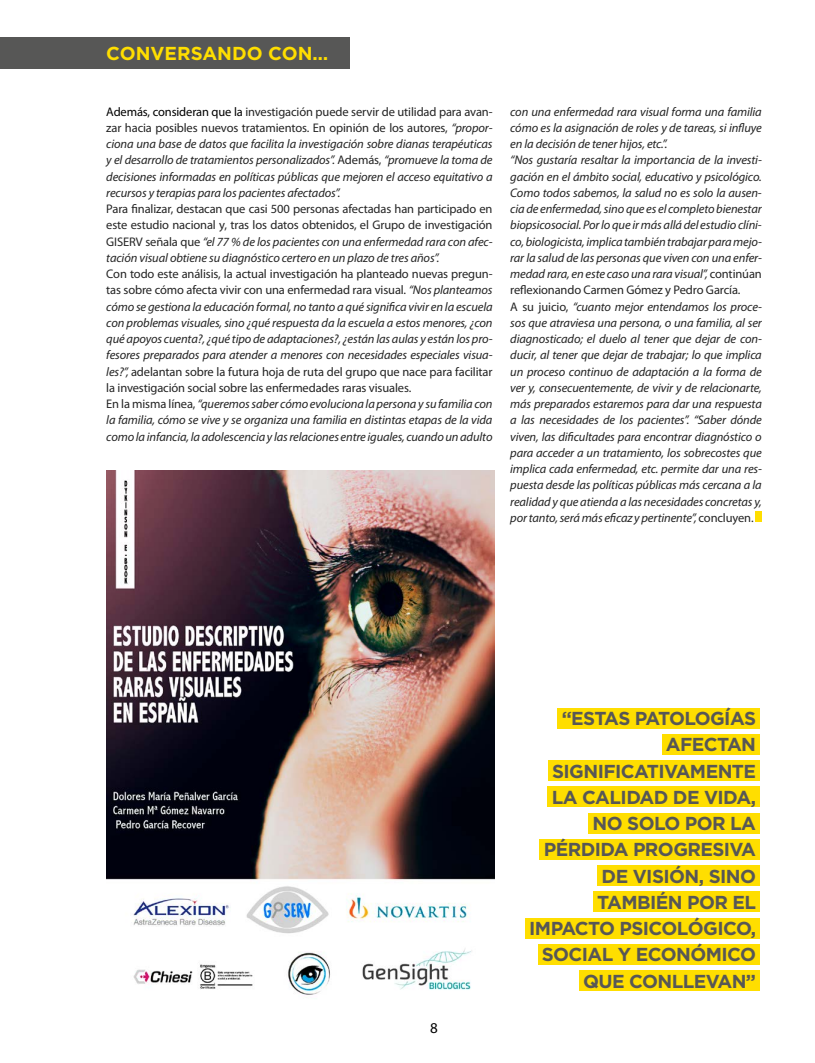
<style>
.page{position:relative;width:815px;height:1063px;background:#fff}
.page>*{position:absolute;margin:0;border:0;box-sizing:border-box;transform-origin:0 0}
.t1{font:700 18.75px/26.2px "Gotham";letter-spacing:-.03em;color:#575756;text-align:right}
.t2{font:700 18.75px "Gotham";color:#ffde00}
.t3{font:15px "Myriad Pro";color:#000}
.t4{font:italic 12.5px/16.2px "Myriad Pro";letter-spacing:-.01em;color:#242424}
.s1{font-style:normal;color:#000}
.s2{font-style:normal}
.s3{font-style:normal;color:#252525}
.s4{color:#252525}
</style>
<div class="page">
<div style="left:0;top:37px;width:350px;height:32px;background:#575756"></div>
<img style="left:106px;top:471px;width:389px;height:524px">
<div style="left:756px;top:512px;width:6px;height:10px;background:#ffde00"></div>
<div style="left:558px;top:708px;width:202px;height:21px;background:#ffde00"></div>
<div style="left:662px;top:734px;width:98px;height:21px;background:#ffde00"></div>
<div style="left:548px;top:760px;width:212px;height:21px;background:#ffde00"></div>
<div style="left:548px;top:787px;width:212px;height:20px;background:#ffde00"></div>
<div style="left:588px;top:813px;width:172px;height:21px;background:#ffde00"></div>
<div style="left:540px;top:839px;width:220px;height:21px;background:#ffde00"></div>
<div style="left:598px;top:865px;width:162px;height:21px;background:#ffde00"></div>
<div style="left:593px;top:892px;width:167px;height:20px;background:#ffde00"></div>
<div style="left:525px;top:918px;width:235px;height:21px;background:#ffde00"></div>
<div style="left:538px;top:944px;width:222px;height:21px;background:#ffde00"></div>
<div style="left:579px;top:970px;width:181px;height:21px;background:#ffde00"></div>
<h1 class="t2" style="left:106px;top:43px;width:223px">CONVERSANDO CON…</h1>
<p class="t4" style="left:106px;top:103px;width:388px"><span class="s1">Además, consideran que la</span> <span class="s2">investigación puede servir de utilidad para avan&shy;zar hacia posibles nuevos tratamientos. En opinión de los autores,</span> “propor&shy;ciona una base de datos que facilita la investigación sobre dianas terapéuticas y el desarrollo de tratamientos personalizados”. <span class="s2">Además,</span> “promueve la toma de decisiones informadas en políticas públicas que mejoren el acceso equitativo a recursos y terapias para los pacientes afectados”.<br><span class="s2">Para finalizar, destacan</span> <span class="s3">que casi 500 personas afectadas han participado en este estudio nacional y, tras los datos obtenidos, el Grupo de investigación GISERV señala que</span> <span class="s4">“el 77 % de los pacientes con una enfermedad rara con afec&shy;tación visual obtiene su diagnóstico certero en un plazo de tres años”.</span></p>
<p class="t4" style="left:106px;top:266px;width:388px"><span class="s2">Con todo este análisis, la actual investigación ha planteado nuevas pregun&shy;tas sobre cómo afecta vivir con una enfermedad rara visual.</span> “Nos planteamos cómo se gestiona la educación formal, no tanto a qué significa vivir en la escuela con problemas visuales, sino ¿qué respuesta da la escuela a estos menores, ¿con qué apoyos cuenta?, ¿qué tipo de adaptaciones?, ¿están las aulas y están los pro&shy;fesores preparados para atender a menores con necesidades especiales visua&shy;les?”, <span class="s2">adelantan sobre la futura hoja de ruta del grupo que nace para facilitar la investigación social sobre las enfermedades raras visuales.<br>En la misma línea,</span> “queremos saber cómo evoluciona la persona y su familia con la familia, cómo se vive y se organiza una familia en distintas etapas de la vida como la infancia, la adolescencia y las relaciones entre iguales, cuando un adulto</p>
<p class="t4" style="left:510px;top:103px;width:253px">con una enfermedad rara visual forma una familia cómo es la asignación de roles y de tareas, si influye en la decisión de tener hijos, etc.”.<br>“Nos gustaría resaltar la importancia de la investi&shy;gación en el ámbito social, educativo y psicológico.<br>Como todos sabemos, la salud no es solo la ausen&shy;cia de enfermedad, sino que es el completo bienestar biopsicosocial. Por lo que ir más allá del estudio clíni&shy;co, biologicista, implica también trabajar para mejo&shy;rar la salud de las personas que viven con una enfer&shy;medad rara, en este caso una rara visual”, <span class="s2">continúan reflexionando Carmen Gómez y Pedro García.<br>A su juicio,</span> “cuanto mejor entendamos los proce&shy;sos que atraviesa una persona, o una familia, al ser diagnosticado; el duelo al tener que dejar de con&shy;ducir, al tener que dejar de trabajar; lo que implica un proceso continuo de adaptación a la forma de ver y, consecuentemente, de vivir y de relacionarte, más preparados estaremos para dar una respuesta a las necesidades de los pacientes”. “Saber dónde viven, las dificultades para encontrar diagnóstico o para acceder a un tratamiento, los sobrecostes que implica cada enfermedad, etc. permite dar una res&shy;puesta desde las políticas públicas más cercana a la realidad y que atienda a las necesidades concretas y, por tanto, será más eficaz y pertinente”, <span class="s2">concluyen.</span></p>
<p class="t3" style="left:430px;top:1019px;width:9px">8</p>
<h1 class="t1" style="left:529px;top:705px;width:228px">“ESTAS PATOLOGÍAS<br>AFECTAN<br>SIGNIFICATIVAMENTE<br>LA CALIDAD DE VIDA,<br>NO SOLO POR LA<br>PÉRDIDA PROGRESIVA<br>DE VISIÓN, SINO<br>TAMBIÉN POR EL<br>IMPACTO PSICOLÓGICO,<br>SOCIAL Y ECONÓMICO<br>QUE CONLLEVAN”</h1>
</div>
